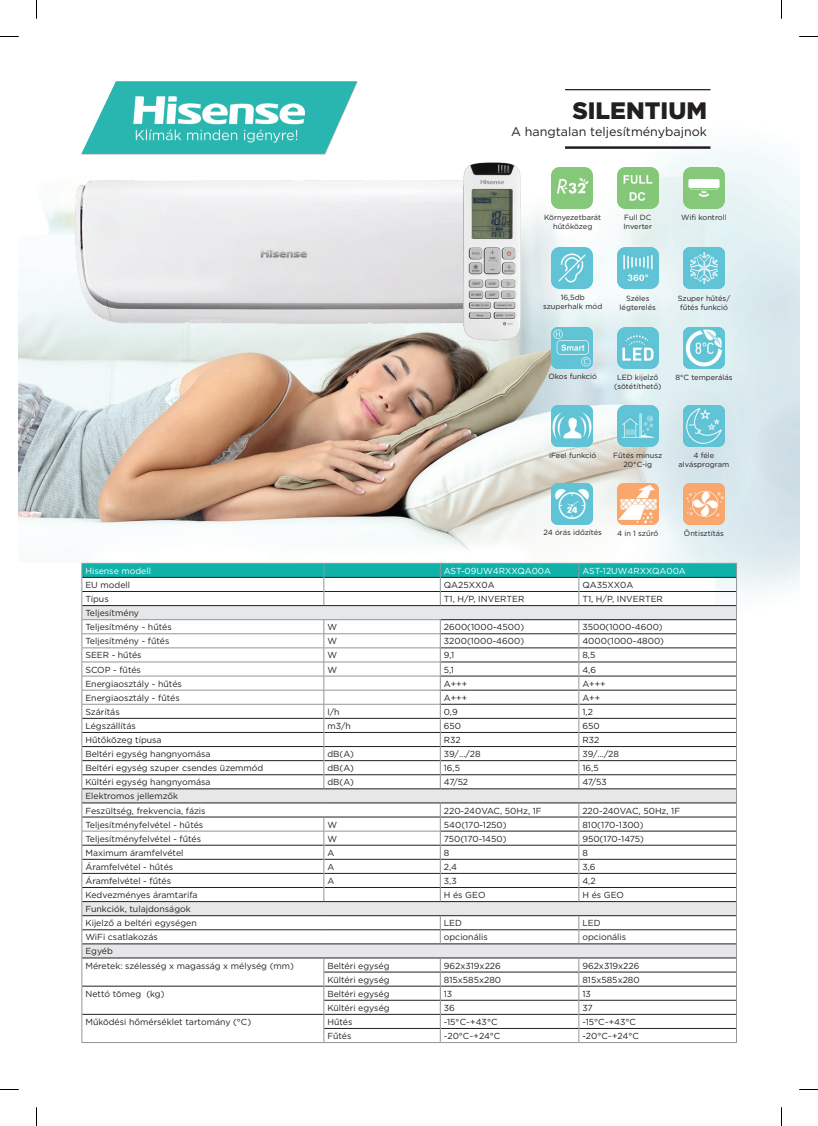
<style>
.page{position:relative;width:818px;height:1126px;background:#fff}
.page>*{position:absolute;margin:0;border:0;box-sizing:border-box;transform-origin:0 0}
.t1{font:900 23.75px "Gotham";color:#231f20}
.t2{font:12.5px "Gotham";color:#231f20}
.t3{font:8.75px/14.1px "Gotham";color:#231f20}
.t4{font:8.75px "Gotham";color:#fff}
.t5{font:7.5px/9px "Gotham";color:#231f20;text-align:center}
</style>
<div class="page">
<img style="left:19px;top:146px;width:779px;height:628px">
<img style="left:81px;top:81px;width:276px;height:73px">
<img style="left:75px;top:173px;width:375px;height:151px">
<img style="left:450px;top:152px;width:80px;height:200px">
<hr style="left:564px;top:89px;width:146px;height:1px;background:#231f20">
<hr style="left:564px;top:146px;width:146px;height:3px;background:#231f20">
<hr style="left:81px;top:1042px;width:242px;height:1px;background:#939598">
<svg style="left:81px;top:563px;width:655px;height:479px"></svg>
<hr style="left:323px;top:1042px;width:117px;height:1px;background:#939598">
<hr style="left:440px;top:1042px;width:138px;height:1px;background:#939598">
<hr style="left:578px;top:1042px;width:158px;height:1px;background:#939598">
<img style="left:550px;top:167px;width:41px;height:41px">
<img style="left:683px;top:167px;width:41px;height:41px">
<img style="left:617px;top:167px;width:40px;height:41px">
<img style="left:617px;top:484px;width:40px;height:41px">
<img style="left:683px;top:484px;width:41px;height:41px">
<img style="left:617px;top:327px;width:40px;height:41px">
<img style="left:683px;top:405px;width:41px;height:41px">
<img style="left:550px;top:327px;width:41px;height:41px">
<img style="left:550px;top:405px;width:41px;height:41px">
<img style="left:617px;top:247px;width:40px;height:41px">
<img style="left:683px;top:327px;width:41px;height:41px">
<img style="left:617px;top:405px;width:40px;height:41px">
<img style="left:550px;top:247px;width:41px;height:41px">
<img style="left:683px;top:247px;width:41px;height:41px">
<img style="left:550px;top:484px;width:41px;height:41px">
<svg style="left:0;top:36px;width:19px;height:1px"></svg>
<svg style="left:799px;top:36px;width:18px;height:1px"></svg>
<svg style="left:0;top:1089px;width:19px;height:1px"></svg>
<svg style="left:799px;top:1089px;width:18px;height:1px"></svg>
<svg style="left:36px;top:0;width:1px;height:19px"></svg>
<svg style="left:36px;top:1107px;width:1px;height:18px"></svg>
<h1 class="t1" style="left:572px;top:94px;width:136px">SILENTIUM</h1>
<h2 class="t2" style="left:511px;top:124px;width:197px">A hangtalan teljesítménybajnok</h2>
<p class="t5" style="left:543px;top:212px;width:59px">Környezetbarát hűtőközeg</p>
<p class="t5" style="left:623px;top:213px;width:30px;text-align:left">Full DC<br>Inverter</p>
<p class="t5" style="left:680px;top:213px;width:47px">Wifi kontroll</p>
<p class="t5" style="left:542px;top:293px;width:61px">16,5db szuperhalk mód</p>
<p class="t5" style="left:619px;top:293px;width:38px">Széles légterelés</p>
<p class="t5" style="left:677px;top:293px;width:54px">Szuper hűtés/ fűtés funkció</p>
<p class="t5" style="left:548px;top:371px;width:50px">Okos funkció</p>
<p class="t5" style="left:614px;top:372px;width:48px">LED kijelző (sötétíthető)</p>
<p class="t5" style="left:675px;top:372px;width:59px">8°C temperálás</p>
<p class="t5" style="left:549px;top:450px;width:49px">iFeel funkció</p>
<p class="t5" style="left:612px;top:451px;width:51px">Fűtés minusz<br>20°C-ig</p>
<p class="t5" style="left:678px;top:451px;width:52px">4 féle alvásprogram</p>
<p class="t5" style="left:543px;top:527px;width:60px">24 órás időzítés</p>
<p class="t5" style="left:616px;top:528px;width:43px">4 in 1 szűrő</p>
<p class="t5" style="left:683px;top:528px;width:41px">Öntisztítás</p>
<p class="t4" style="left:85px;top:565px;width:67px">Hisense modell</p>
<p class="t4" style="left:443px;top:565px;width:109px">AST-09UW4RXXQA00A</p>
<p class="t4" style="left:582px;top:565px;width:105px">AST-12UW4RXXQA00A</p>
<p class="t3" style="left:85px;top:577px;width:46px">EU modell</p>
<p class="t3" style="left:443px;top:577px;width:52px">QA25XX0A</p>
<p class="t3" style="left:582px;top:577px;width:52px">QA35XX0A</p>
<p class="t3" style="left:85px;top:591px;width:25px">Típus</p>
<p class="t3" style="left:443px;top:591px;width:82px">T1, H/P, INVERTER</p>
<p class="t3" style="left:582px;top:591px;width:82px">T1, H/P, INVERTER</p>
<p class="t3" style="left:85px;top:605px;width:88px">Teljesítmény<br>Teljesítmény - hűtés</p>
<p class="t3" style="left:327px;top:620px;width:11px">W</p>
<p class="t3" style="left:443px;top:620px;width:82px">2600(1000-4500)</p>
<p class="t3" style="left:582px;top:620px;width:82px">3500(1000-4600)</p>
<p class="t3" style="left:85px;top:634px;width:86px">Teljesítmény - fűtés</p>
<p class="t3" style="left:327px;top:634px;width:11px">W</p>
<p class="t3" style="left:443px;top:634px;width:82px">3200(1000-4600)</p>
<p class="t3" style="left:582px;top:634px;width:83px">4000(1000-4800)</p>
<p class="t3" style="left:85px;top:648px;width:58px">SEER - hűtés</p>
<p class="t3" style="left:327px;top:648px;width:11px">W</p>
<p class="t3" style="left:443px;top:648px;width:12px">9,1</p>
<p class="t3" style="left:582px;top:648px;width:15px">8,5</p>
<p class="t3" style="left:85px;top:662px;width:57px">SCOP - fűtés</p>
<p class="t3" style="left:327px;top:662px;width:11px">W</p>
<p class="t3" style="left:443px;top:662px;width:12px">5,1</p>
<p class="t3" style="left:582px;top:662px;width:15px">4,6</p>
<p class="t3" style="left:85px;top:676px;width:98px">Energiaosztály - hűtés</p>
<p class="t3" style="left:443px;top:676px;width:25px">A+++</p>
<p class="t3" style="left:582px;top:676px;width:25px">A+++</p>
<p class="t3" style="left:85px;top:690px;width:96px">Energiaosztály - fűtés</p>
<p class="t3" style="left:443px;top:690px;width:25px">A+++</p>
<p class="t3" style="left:582px;top:690px;width:19px">A++</p>
<p class="t3" style="left:85px;top:704px;width:36px">Szárítás</p>
<p class="t3" style="left:327px;top:704px;width:14px">l/h</p>
<p class="t3" style="left:443px;top:704px;width:15px">0,9</p>
<p class="t3" style="left:582px;top:704px;width:12px">1,2</p>
<p class="t3" style="left:85px;top:718px;width:52px">Légszállítás</p>
<p class="t3" style="left:327px;top:718px;width:25px">m3/h</p>
<p class="t3" style="left:443px;top:718px;width:19px">650</p>
<p class="t3" style="left:582px;top:718px;width:19px">650</p>
<p class="t3" style="left:85px;top:732px;width:78px">Hűtőközeg típusa</p>
<p class="t3" style="left:443px;top:732px;width:18px">R32</p>
<p class="t3" style="left:582px;top:732px;width:18px">R32</p>
<p class="t3" style="left:85px;top:746px;width:127px">Beltéri egység hangnyomása</p>
<p class="t3" style="left:327px;top:746px;width:28px">dB(A)</p>
<p class="t3" style="left:443px;top:746px;width:38px">39/.../28</p>
<p class="t3" style="left:582px;top:746px;width:38px">39/.../28</p>
<p class="t3" style="left:85px;top:760px;width:179px">Beltéri egység szuper csendes üzemmód</p>
<p class="t3" style="left:327px;top:760px;width:28px">dB(A)</p>
<p class="t3" style="left:443px;top:760px;width:18px">16,5</p>
<p class="t3" style="left:582px;top:760px;width:18px">16,5</p>
<p class="t3" style="left:85px;top:774px;width:127px">Kültéri egység hangnyomása</p>
<p class="t3" style="left:327px;top:774px;width:28px">dB(A)</p>
<p class="t3" style="left:443px;top:774px;width:26px">47/52</p>
<p class="t3" style="left:582px;top:774px;width:26px">47/53</p>
<p class="t3" style="left:85px;top:789px;width:122px">Elektromos jellemzők<br>Feszültség, frekvencia, fázis</p>
<p class="t3" style="left:443px;top:803px;width:99px">220-240VAC, 50Hz, 1F</p>
<p class="t3" style="left:582px;top:803px;width:99px">220-240VAC, 50Hz, 1F</p>
<p class="t3" style="left:85px;top:817px;width:119px">Teljesítményfelvétel - hűtés</p>
<p class="t3" style="left:327px;top:817px;width:11px">W</p>
<p class="t3" style="left:443px;top:817px;width:64px">540(170-1250)</p>
<p class="t3" style="left:582px;top:817px;width:63px">810(170-1300)</p>
<p class="t3" style="left:85px;top:831px;width:117px">Teljesítményfelvétel - fűtés</p>
<p class="t3" style="left:327px;top:831px;width:11px">W</p>
<p class="t3" style="left:443px;top:831px;width:64px">750(170-1450)</p>
<p class="t3" style="left:582px;top:831px;width:63px">950(170-1475)</p>
<p class="t3" style="left:85px;top:845px;width:99px">Maximum áramfelvétel</p>
<p class="t3" style="left:327px;top:845px;width:8px">A</p>
<p class="t3" style="left:443px;top:845px;width:7px">8</p>
<p class="t3" style="left:582px;top:845px;width:7px">8</p>
<p class="t3" style="left:85px;top:859px;width:89px">Áramfelvétel - hűtés</p>
<p class="t3" style="left:327px;top:859px;width:8px">A</p>
<p class="t3" style="left:443px;top:859px;width:15px">2,4</p>
<p class="t3" style="left:582px;top:859px;width:15px">3,6</p>
<p class="t3" style="left:85px;top:873px;width:87px">Áramfelvétel - fűtés</p>
<p class="t3" style="left:327px;top:873px;width:8px">A</p>
<p class="t3" style="left:443px;top:873px;width:14px">3,3</p>
<p class="t3" style="left:582px;top:873px;width:15px">4,2</p>
<p class="t3" style="left:85px;top:887px;width:114px">Kedvezményes áramtarifa</p>
<p class="t3" style="left:443px;top:887px;width:43px">H és GEO</p>
<p class="t3" style="left:582px;top:887px;width:43px">H és GEO</p>
<p class="t3" style="left:85px;top:901px;width:113px">Funkciók, tulajdonságok<br>Kijelző a beltéri egységen</p>
<p class="t3" style="left:443px;top:915px;width:20px">LED</p>
<p class="t3" style="left:582px;top:915px;width:20px">LED</p>
<p class="t3" style="left:85px;top:929px;width:74px">WiFi csatlakozás</p>
<p class="t3" style="left:443px;top:929px;width:45px">opcionális</p>
<p class="t3" style="left:582px;top:929px;width:45px">opcionális</p>
<p class="t3" style="left:85px;top:944px;width:210px">Egyéb<br>Méretek: szélesség x magasság x mélység (mm)</p>
<p class="t3" style="left:327px;top:958px;width:64px">Beltéri egység</p>
<p class="t3" style="left:443px;top:958px;width:58px">962x319x226</p>
<p class="t3" style="left:582px;top:958px;width:58px">962x319x226</p>
<p class="t3" style="left:327px;top:972px;width:64px">Kültéri egység</p>
<p class="t3" style="left:443px;top:972px;width:59px">815x585x280</p>
<p class="t3" style="left:582px;top:972px;width:59px">815x585x280</p>
<p class="t3" style="left:85px;top:986px;width:81px">Nettó tömeg (kg)</p>
<p class="t3" style="left:327px;top:986px;width:64px">Beltéri egység</p>
<p class="t3" style="left:443px;top:986px;width:10px">13</p>
<p class="t3" style="left:582px;top:986px;width:10px">13</p>
<p class="t3" style="left:327px;top:1000px;width:64px">Kültéri egység</p>
<p class="t3" style="left:443px;top:1000px;width:13px">36</p>
<p class="t3" style="left:582px;top:1000px;width:12px">37</p>
<p class="t3" style="left:85px;top:1014px;width:167px">Működési hőmérséklet tartomány (°C)</p>
<p class="t3" style="left:327px;top:1014px;width:26px">Hűtés</p>
<p class="t3" style="left:443px;top:1014px;width:55px">-15°C~+43°C</p>
<p class="t3" style="left:582px;top:1014px;width:55px">-15°C~+43°C</p>
<p class="t3" style="left:327px;top:1028px;width:26px">Fűtés</p>
<p class="t3" style="left:443px;top:1028px;width:58px">-20°C~+24°C</p>
<p class="t3" style="left:582px;top:1028px;width:58px">-20°C~+24°C</p>
</div>
